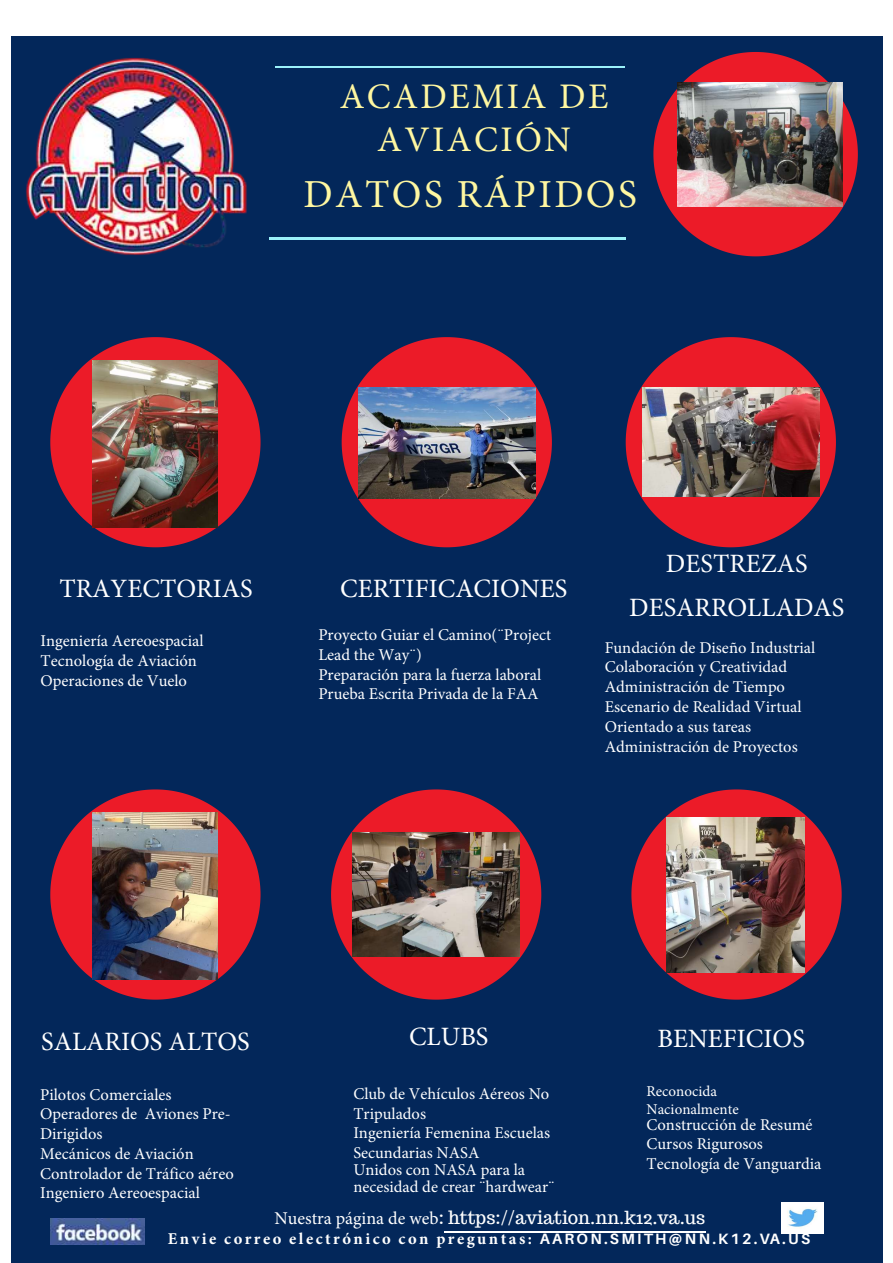
<style>
.page{position:relative;width:893px;height:1263px;background:#fff}
.page>*{position:absolute;margin:0;border:0;box-sizing:border-box;transform-origin:0 0}
.t1{font:39.75px "Minion Pro";letter-spacing:.06em;color:#fff7a1}
.t2{font:36px/43.2px "Minion Pro";letter-spacing:.065em;color:#fff7a1;text-align:center}
.t3{font:26.47px/44.1px "Minion Pro";color:#fff;text-align:center}
.t4{font:18px "Trocchi";color:#fff}
.t5{font:16.5px/19.8px "Minion Pro";color:#fff}
.t6{font:700 16.5px "Minion Pro";letter-spacing:.15em;color:#fff}
.t7{font:15px/18px "Minion Pro";color:#fff}
.s1{font-family:"Minion Pro"}
.s2{font-family:"Aileron";font-size:15px}
</style>
<div class="page">
<div style="left:11px;top:36px;width:871px;height:1227px;background:#03275a"></div>
<svg style="left:50px;top:337px;width:210px;height:210px"></svg>
<svg style="left:625px;top:337px;width:211px;height:210px"></svg>
<svg style="left:342px;top:337px;width:210px;height:210px"></svg>
<svg style="left:631px;top:789px;width:210px;height:210px"></svg>
<svg style="left:50px;top:789px;width:210px;height:210px"></svg>
<svg style="left:331px;top:789px;width:210px;height:210px"></svg>
<hr style="left:269px;top:237px;width:357px;height:3px;background:#9bf1f9">
<hr style="left:275px;top:66px;width:349px;height:2px;background:#9bf1f9">
<img style="left:26px;top:57px;width:221px;height:198px">
<img style="left:643px;top:387px;width:176px;height:110px">
<img style="left:353px;top:832px;width:167px;height:125px">
<img style="left:358px;top:387px;width:177px;height:111px">
<img style="left:666px;top:817px;width:138px;height:155px">
<svg style="left:653px;top:52px;width:205px;height:204px"></svg>
<img style="left:92px;top:360px;width:125px;height:167px">
<img style="left:92px;top:813px;width:125px;height:166px">
<img style="left:677px;top:83px;width:165px;height:124px">
<img style="left:781px;top:1202px;width:42px;height:31px">
<hr style="left:444px;top:1231px;width:261px;height:2px;background:#fff">
<img style="left:50px;top:1218px;width:95px;height:27px">
<h2 class="t2" style="left:340px;top:75px;width:270px">ACADEMIA DE<br>AVIACIÓN</h2>
<h1 class="t1" style="left:303px;top:168px;width:335px">DATOS RÁPIDOS</h1>
<h3 class="t3" style="left:60px;top:567px;width:194px">TRAYECTORIAS</h3>
<h3 class="t3" style="left:340px;top:567px;width:229px">CERTIFICACIONES</h3>
<p class="t5" style="left:41px;top:631px;width:165px">Ingeniería Aereoespacial<br>Tecnología de Aviación<br>Operaciones de Vuelo</p>
<p class="t5" style="left:318px;top:625px;width:234px">Proyecto Guiar el Camino(¨Project<br>Lead the Way¨)<br>Preparación para la fuerza laboral<br>Prueba Escrita Privada de la FAA</p>
<h3 class="t3" style="left:629px;top:542px;width:217px">DESTREZAS<br>DESARROLLADAS</h3>
<p class="t5" style="left:605px;top:637px;width:212px">Fundación de Diseño Industrial<br>Colaboración y Creatividad<br>Administración de Tiempo<br>Escenario de Realidad Virtual<br>Orientado a sus tareas<br>Administración de Proyectos</p>
<h3 class="t3" style="left:41px;top:1020px;width:210px">SALARIOS ALTOS</h3>
<h3 class="t3" style="left:409px;top:1014px;width:81px">CLUBS</h3>
<h3 class="t3" style="left:657px;top:1016px;width:149px">BENEFICIOS</h3>
<p class="t5" style="left:40px;top:1084px;width:195px">Pilotos Comerciales<br>Operadores de Aviones Pre-<br>Dirigidos<br>Mecánicos de Aviación<br>Controlador de Tráfico aéreo<br>Ingeniero Aereoespacial</p>
<p class="t5" style="left:353px;top:1083px;width:198px">Club de Vehículos Aéreos No<br>Tripulados<br>Ingeniería Femenina Escuelas</p>
<p class="t7" style="left:646px;top:1082px;width:94px">Reconocida<br>Nacionalmente</p>
<p class="t5" style="left:646px;top:1114px;width:176px">Construcción de Resumé<br>Cursos Rigurosos<br>Tecnología de Vanguardia</p>
<p class="t5" style="left:353px;top:1144px;width:203px;line-height:17.2px">Secundarias NASA<br>Unidos con NASA para la necesidad de crear ¨hardwear¨</p>
<p class="t4" style="left:274px;top:1205px;width:432px"><span class="s1">Nuestra página de web</span>: https://aviation.nn.k12.va.us</p>
<p class="t6" style="left:168px;top:1227px;width:644px">Envie correo electrónico con preguntas: <span class="s2">A A R ON . SM I T H@NN . K 1 2 . VA . US</span></p>
</div>
